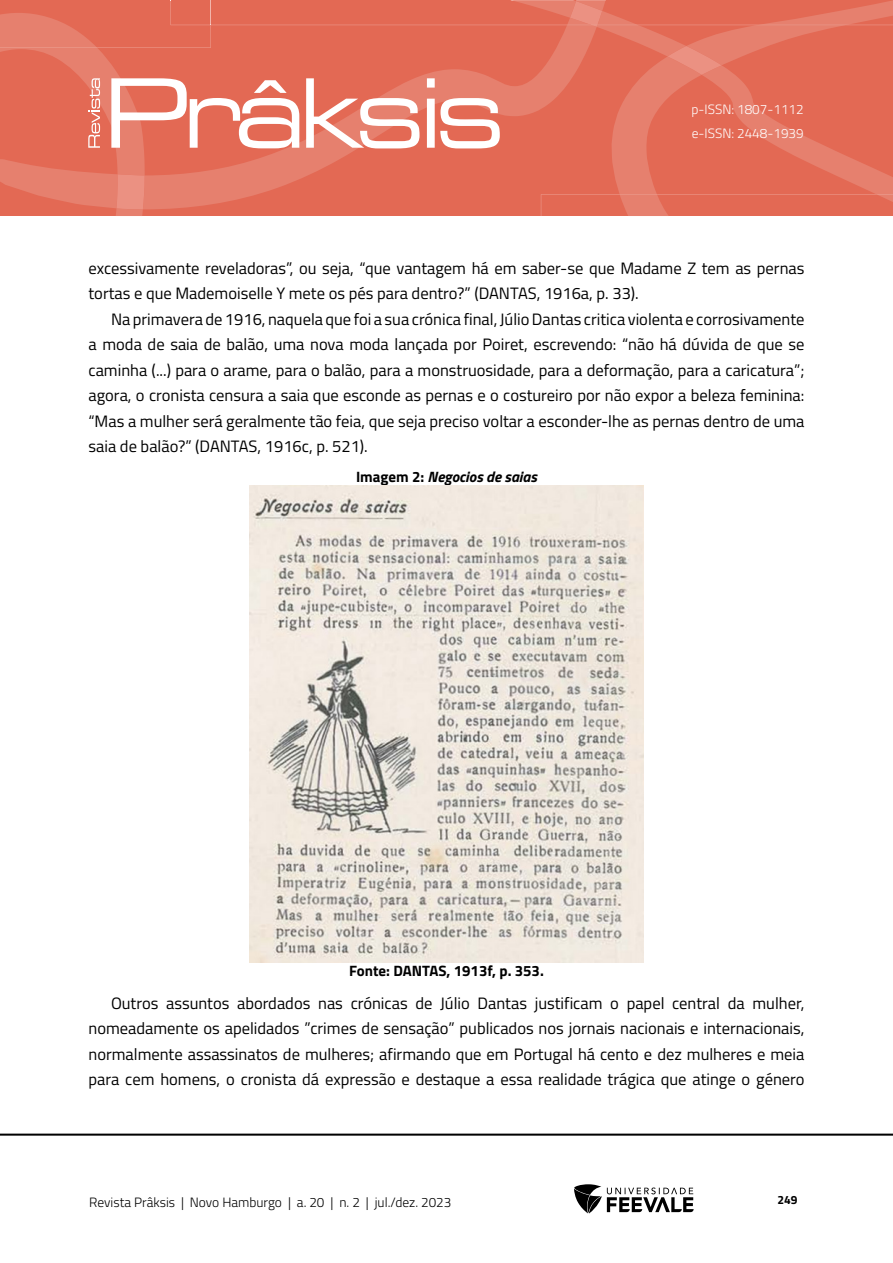
<style>
.page{position:relative;width:893px;height:1263px;background:#fff}
.page>*{position:absolute;margin:0;border:0;box-sizing:border-box;transform-origin:0 0}
.Corpo_de_texto{font:16.5px/25.5px "Titillium Web";color:#000;text-align:justify}
.Fonte{font:700 15px "Titillium Web";color:#000}
.Fonte-2{font:italic 700 15px "Titillium Web";color:#000}
.t1{font:300 13.5px "Titillium Web";color:#000}
.t2{font:300 13.5px/24px "Titillium Web";color:#fff}
.t3{font:700 12px "Titillium Web";color:#000}
.s1{font-style:normal}
</style>
<div class="page">
<hr style="left:0;top:1133px;width:893px;height:3px;background:#000">
<svg style="left:574px;top:1184px;width:120px;height:29px"></svg>
<svg style="left:0;top:0;width:893px;height:216px;background:#e57562"></svg>
<img style="left:250px;top:485px;width:393px;height:477px">
<p class="t2" style="left:691px;top:97px;width:114px">p-ISSN: 1807-1112 e-ISSN: 2448-1939</p>
<p class="Corpo_de_texto" style="left:88px;top:254px;width:717px">excessivamente reveladoras”, ou seja, “que vantagem há em saber-se que Madame Z tem as pernas tortas e que Mademoiselle Y mete os pés para dentro?” (DANTAS, 1916a, p. 33).</p>
<p class="Corpo_de_texto" style="left:88px;top:305px;width:717px;text-indent:22px">Na primavera de 1916, naquela que foi a sua crónica final, Júlio Dantas critica violenta e corrosivamente a moda de saia de balão, uma nova moda lançada por Poiret, escrevendo: “não há dúvida de que se caminha (...) para o arame, para o balão, para a monstruosidade, para a deformação, para a caricatura”; agora, o cronista censura a saia que esconde as pernas e o costureiro por não expor a beleza feminina: “Mas a mulher será geralmente tão feia, que seja preciso voltar a esconder-lhe as pernas dentro de uma saia de balão?” (DANTAS, 1916c, p. 521).</p>
<p class="Fonte-2" style="left:356px;top:465px;width:182px"><span class="s1">Imagem 2:</span> Negocios de saias</p>
<p class="Fonte" style="left:349px;top:959px;width:196px">Fonte: DANTAS, 1913f, p. 353.</p>
<p class="Corpo_de_texto" style="left:88px;top:989px;width:717px;text-indent:22px">Outros assuntos abordados nas crónicas de Júlio Dantas justificam o papel central da mulher, nomeadamente os apelidados ”crimes de sensação” publicados nos jornais nacionais e internacionais, normalmente assassinatos de mulheres; afirmando que em Portugal há cento e dez mulheres e meia para cem homens, o cronista dá expressão e destaque a essa realidade trágica que atinge o género</p>
<p class="t1" style="left:89px;top:1192px;width:364px">Revista Prâksis | Novo Hamburgo | a. 20 | n. 2 | jul./dez. 2023</p>
<p class="t3" style="left:777px;top:1190px;width:22px">249</p>
</div>
